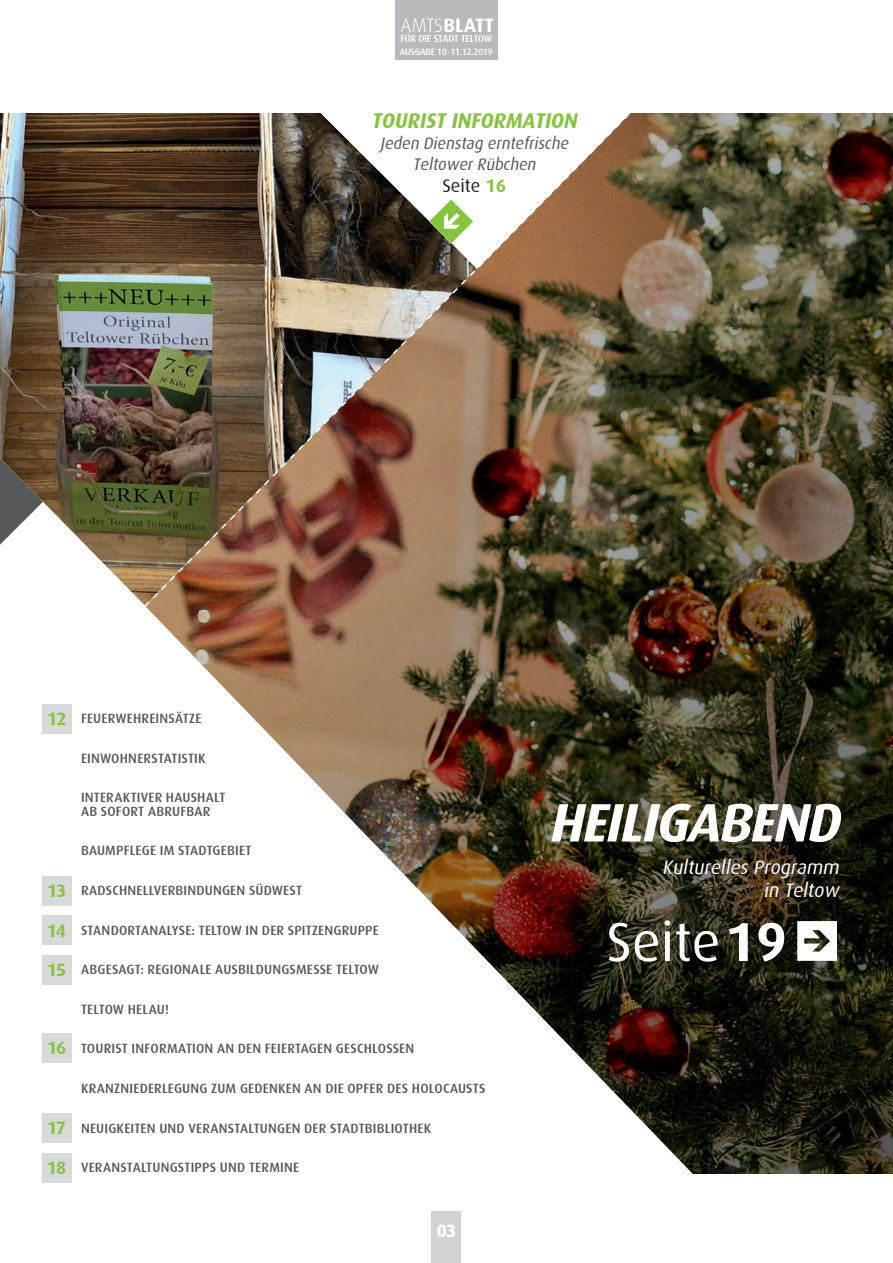
<style>
.page{position:relative;width:893px;height:1263px;background:#fff}
.page>*{position:absolute;margin:0;border:0;box-sizing:border-box;transform-origin:0 0}
.t1{font:55.05px "Dax";color:#fff}
.t2{font:italic 700 54.15px "Dax";color:#fff}
.t3{font:italic 700 21.45px "Dax";color:#86c43f}
.t4{font:italic 19.5px/23px "Dax";color:#fff;text-align:right}
.t5{font:700 19.5px "Dax";letter-spacing:.005em;color:#fff}
.t6{font:18.3px "Dax";color:#231f20}
.t7{font:700 18px "Dax";letter-spacing:-.055em;color:#86c43f}
.t8{font:700 18px "Dax";color:#fff}
.t9{font:italic 16.8px/21px "Dax";color:#57585a;text-align:center}
.t10{font:500 13.5px/13.5px "Dax";letter-spacing:.01em;color:#57585a}
.t11{font:500 10.05px "Dax";letter-spacing:-.02em;color:#fff}
.t12{font:500 9.45px "Dax";letter-spacing:-.03em;color:#fff}
.s1{font-weight:300}
.s2{font-weight:700}
.s3{font-weight:700;color:#86c43f}
</style>
<div class="page">
<img style="left:0;top:113px;width:136px;height:484px">
<svg style="left:0;top:458px;width:43px;height:87px"></svg>
<div style="left:42px;top:704px;width:30px;height:29px;background:#d8d9db"></div>
<img style="left:573px;top:113px;width:320px;height:1011px">
<img style="left:519px;top:616px;width:54px;height:434px">
<img style="left:465px;top:616px;width:54px;height:378px">
<img style="left:412px;top:616px;width:54px;height:322px">
<img style="left:358px;top:616px;width:54px;height:267px">
<img style="left:305px;top:616px;width:54px;height:211px">
<img style="left:252px;top:616px;width:53px;height:156px">
<img style="left:198px;top:616px;width:54px;height:101px">
<img style="left:155px;top:616px;width:44px;height:45px">
<img style="left:644px;top:1123px;width:249px;height:51px">
<div style="left:432px;top:1212px;width:29px;height:51px;background:#d1d2d4"></div>
<div style="left:396px;top:0;width:102px;height:59px;background:#b8b9bc"></div>
<img style="left:136px;top:113px;width:510px;height:503px">
<div style="left:42px;top:876px;width:30px;height:30px;background:#d8d9db"></div>
<div style="left:42px;top:1033px;width:30px;height:30px;background:#d8d9db"></div>
<div style="left:42px;top:955px;width:30px;height:29px;background:#d8d9db"></div>
<div style="left:42px;top:1113px;width:30px;height:30px;background:#d8d9db"></div>
<div style="left:42px;top:915px;width:30px;height:30px;background:#d8d9db"></div>
<div style="left:42px;top:1153px;width:30px;height:30px;background:#d8d9db"></div>
<svg style="left:797px;top:921px;width:40px;height:40px"></svg>
<img style="left:429px;top:243px;width:22px;height:1px">
<svg style="left:429px;top:200px;width:44px;height:43px"></svg>
<h3 class="t5" style="left:400px;top:14px;width:95px"><span class="s1">AMTS</span>BLATT</h3>
<p class="t11" style="left:400px;top:33px;width:93px">FÜR DIE STADT TELTOW</p>
<p class="t12" style="left:400px;top:46px;width:94px">AUSGABE 10 <span class="s2">˙</span>11.12.2019</p>
<h3 class="t3" style="left:372px;top:108px;width:211px">TOURIST INFORMATION</h3>
<p class="t9" style="left:380px;top:132px;width:193px">Jeden Dienstag erntefrische<br>Teltower Rübchen</p>
<h3 class="t6" style="left:442px;top:175px;width:65px">Seite <span class="s3">16</span></h3>
<h3 class="t7" style="left:47px;top:708px;width:21px">12</h3>
<h3 class="t7" style="left:47px;top:881px;width:21px">13</h3>
<h3 class="t7" style="left:47px;top:920px;width:21px">14</h3>
<h3 class="t7" style="left:47px;top:959px;width:21px">15</h3>
<h3 class="t7" style="left:47px;top:1038px;width:21px">16</h3>
<h3 class="t7" style="left:47px;top:1117px;width:21px">17</h3>
<h3 class="t7" style="left:47px;top:1158px;width:21px">18</h3>
<p class="t10" style="left:81px;top:712px;width:122px">FEUERWEHREINSÄTZE</p>
<p class="t10" style="left:81px;top:751px;width:126px">EINWOHNERSTATISTIK</p>
<p class="t10" style="left:81px;top:791px;width:146px">INTERAKTIVER HAUSHALT<br>AB SOFORT ABRUFBAR</p>
<p class="t10" style="left:81px;top:844px;width:172px">BAUMPFLEGE IM STADTGEBIET</p>
<p class="t10" style="left:81px;top:884px;width:223px">RADSCHNELLVERBINDUNGEN SÜDWEST</p>
<p class="t10" style="left:81px;top:923px;width:299px">STANDORTANALYSE: TELTOW IN DER SPITZENGRUPPE</p>
<p class="t10" style="left:81px;top:963px;width:300px">ABGESAGT: REGIONALE AUSBILDUNGSMESSE TELTOW</p>
<p class="t10" style="left:81px;top:1002px;width:89px">TELTOW HELAU!</p>
<p class="t10" style="left:81px;top:1042px;width:335px">TOURIST INFORMATION AN DEN FEIERTAGEN GESCHLOSSEN</p>
<p class="t10" style="left:81px;top:1082px;width:406px">KRANZNIEDERLEGUNG ZUM GEDENKEN AN DIE OPFER DES HOLOCAUSTS</p>
<p class="t10" style="left:81px;top:1121px;width:352px">NEUIGKEITEN UND VERANSTALTUNGEN DER STADTBIBLIOTHEK</p>
<p class="t10" style="left:81px;top:1161px;width:220px">VERANSTALTUNGSTIPPS UND TERMINE</p>
<h3 class="t8" style="left:437px;top:1220px;width:21px">03</h3>
<h2 class="t2" style="left:548px;top:792px;width:305px">HEILIGABEND</h2>
<h3 class="t4" style="left:662px;top:856px;width:182px">Kulturelles Programm in Teltow</h3>
<h1 class="t1" style="left:606px;top:911px;width:182px">Seite<span class="s2">19</span></h1>
</div>
